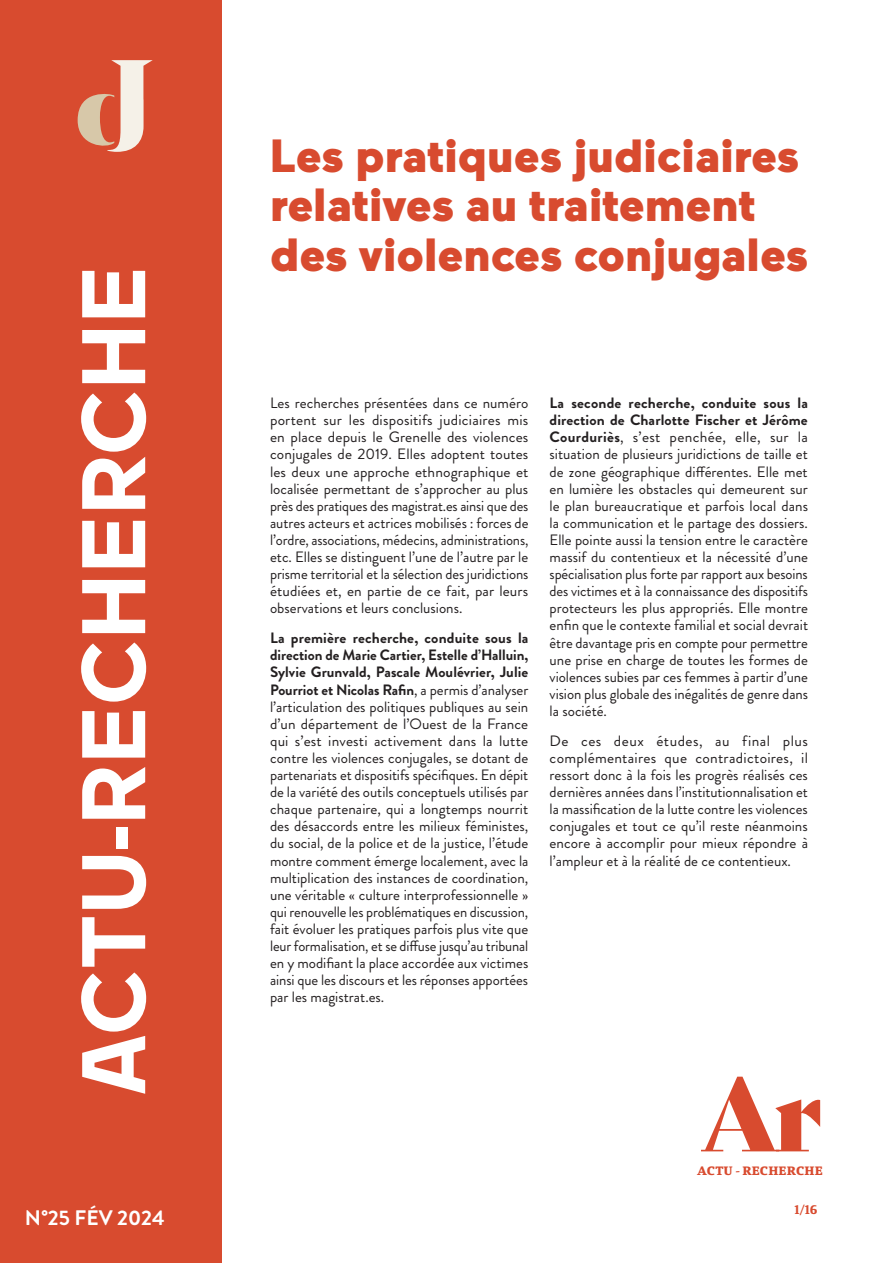
<style>
.page{position:relative;width:893px;height:1263px;background:#fff}
.page>*{position:absolute;margin:0;border:0;box-sizing:border-box;transform-origin:0 0}
.t1{font:100.95px "Bely Display";color:#d84b2f}
.biblio_texte_courant{font:700 90px "Maax";color:#fff}
.Titre_1_couv{font:900 46.5px/49.5px "Maax";color:#d84b2f}
.t2{font:700 21px "Brandon Grotesque";color:#fff}
.P1_Texte_courant{font:15px/17.1px "Brandon Grotesque";color:#231f20;text-align:justify}
.t3{font:700 13.5px "Calicanto";color:#d84b2f}
.t4{font:800 13.2px "Calicanto";letter-spacing:.01em;color:#d84b2f}
.s1{font-weight:700}
</style>
<div class="page">
<div style="left:0;top:0;width:221px;height:1263px;background:#d84b2f"></div>
<svg style="left:78px;top:60px;width:75px;height:92px"></svg>
<p class="biblio_texte_courant" style="left:47px;top:1096px;width:833px;rotate:-90deg">ACTU-RECHERCHE</p>
<p class="t2" style="left:25px;top:1202px;width:141px">N°25 FÉV 2024</p>
<p class="Titre_1_couv" style="left:270px;top:126px;width:539px">Les pratiques judiciaires relatives au traitement des violences conjugales</p>
<p class="P1_Texte_courant" style="left:270px;top:395px;width:260px">Les recherches présentées dans ce numéro portent sur les dispositifs judiciaires mis en place depuis le Grenelle des violences conjugales de 2019. Elles adoptent toutes les deux une approche ethnographique et localisée permettant de s’approcher au plus près des pratiques des magistrat.es ainsi que des autres acteurs et actrices mobilisés : forces de l’ordre, associations, médecins, administrations, etc. Elles se distinguent l’une de l’autre par le prisme territorial et la sélection des juridictions étudiées et, en partie de ce fait, par leurs observations et leurs conclusions.</p>
<p class="P1_Texte_courant" style="left:270px;top:630px;width:260px"><span class="s1">La première recherche, conduite sous la direction de Marie Cartier, Estelle d’Halluin, Sylvie Grunvald, Pascale Moulévrier, Julie Pourriot et Nicolas Rafin</span>, a permis d’analyser l’articulation des politiques publiques au sein d’un département de l’Ouest de la France qui s’est investi activement dans la lutte contre les violences conjugales, se dotant de partenariats et dispositifs spécifiques. En dépit de la variété des outils conceptuels utilisés par chaque partenaire, qui a longtemps nourrit des désaccords entre les milieux féministes, du social, de la police et de la justice, l’étude montre comment émerge localement, avec la multiplication des instances de coordination, une véritable « culture interprofessionnelle » qui renouvelle les problématiques en discussion, fait évoluer les pratiques parfois plus vite que leur formalisation, et se diffuse jusqu’au tribunal en y modifiant la place accordée aux victimes ainsi que les discours et les réponses apportées par les magistrat.es.</p>
<p class="P1_Texte_courant" style="left:550px;top:395px;width:260px"><span class="s1">La seconde recherche, conduite sous la direction de Charlotte Fischer et Jérôme Courduriès</span>, s’est penchée, elle, sur la situation de plusieurs juridictions de taille et de zone géographique différentes. Elle met en lumière les obstacles qui demeurent sur le plan bureaucratique et parfois local dans la communication et le partage des dossiers.<br>Elle pointe aussi la tension entre le caractère massif du contentieux et la nécessité d’une spécialisation plus forte par rapport aux besoins des victimes et à la connaissance des dispositifs protecteurs les plus appropriés. Elle montre enfin que le contexte familial et social devrait être davantage pris en compte pour permettre une prise en charge de toutes les formes de violences subies par ces femmes à partir d’une vision plus globale des inégalités de genre dans la société.</p>
<p class="P1_Texte_courant" style="left:550px;top:732px;width:260px">De ces deux études, au final plus complémentaires que contradictoires, il ressort donc à la fois les progrès réalisés ces dernières années dans l’institutionnalisation et la massification de la lutte contre les violences conjugales et tout ce qu’il reste néanmoins encore à accomplir pour mieux répondre à l’ampleur et à la réalité de ce contentieux.</p>
<p class="t1" style="left:701px;top:1033px;width:123px">Ar</p>
<p class="t4" style="left:697px;top:1163px;width:127px">ACTU - RECHERCHE</p>
<p class="t3" style="left:794px;top:1201px;width:25px">1/16</p>
</div>
